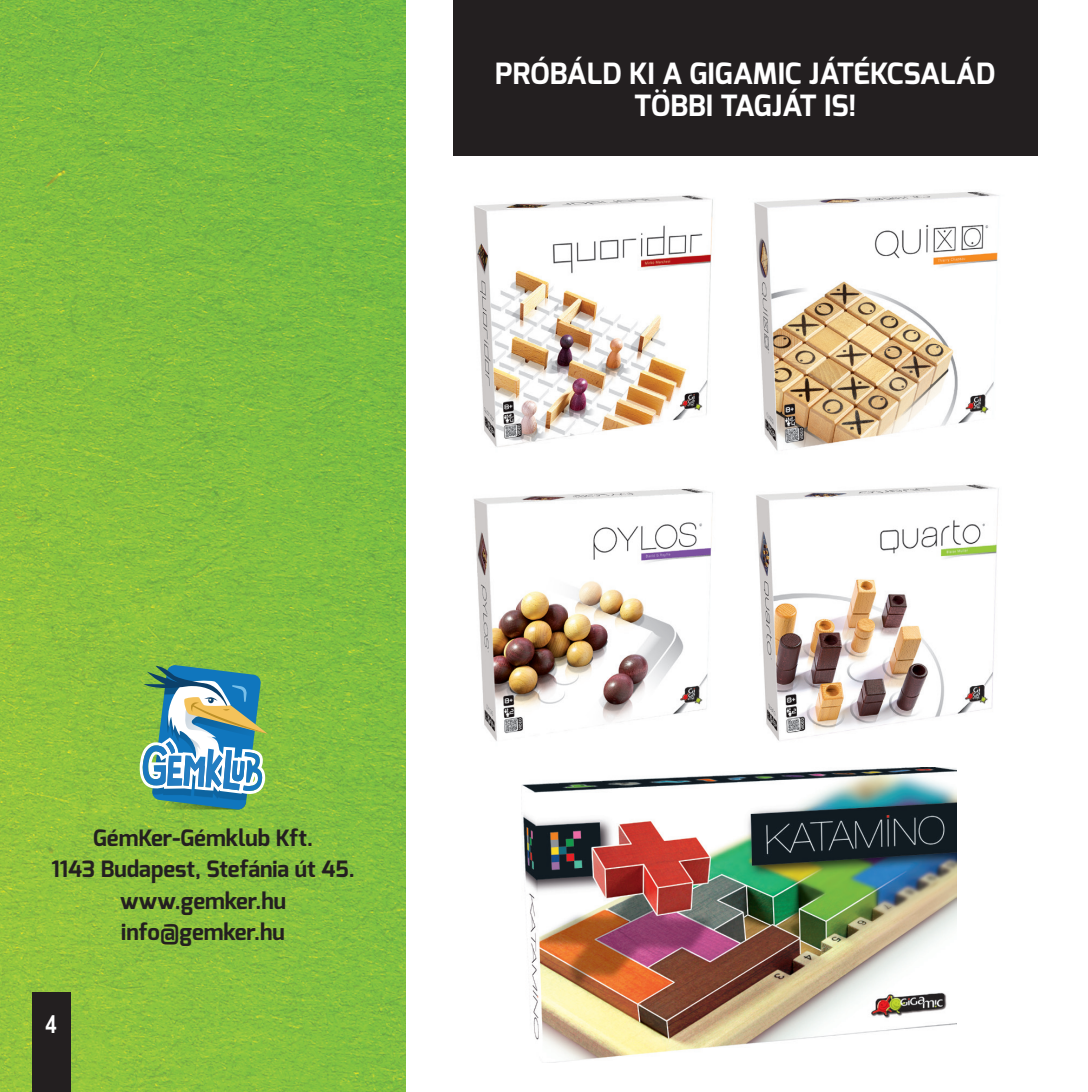
<style>
.page{position:relative;width:1088px;height:1092px;background:#fff}
.page>*{position:absolute;margin:0;border:0;box-sizing:border-box;transform-origin:0 0}
.t1{font:700 29.25px/31.5px "Exo";color:#fff;text-align:center}
.t2{font:700 24.75px "Arial Narrow";color:#fff}
.t3{font:700 22.5px/31.5px "Exo";color:#231f20;text-align:center}
</style>
<div class="page">
<img style="left:0;top:0;width:406px;height:1092px">
<svg style="left:138px;top:665px;width:130px;height:145px"></svg>
<img style="left:474px;top:488px;width:239px;height:253px">
<img style="left:756px;top:484px;width:243px;height:257px">
<img style="left:754px;top:191px;width:245px;height:260px">
<img style="left:474px;top:195px;width:239px;height:252px">
<img style="left:521px;top:767px;width:435px;height:296px">
<div style="left:453px;top:0;width:584px;height:156px;background:#231f20"></div>
<div style="left:32px;top:992px;width:38px;height:100px;background:#231f20"></div>
<svg style="left:0;top:1086px;width:2px;height:6px"></svg>
<h1 class="t1" style="left:495px;top:58px;width:502px">PRÓBÁLD KI A GIGAMIC JÁTÉKCSALÁD<br>TÖBBI TAGJÁT IS!</h1>
<p class="t3" style="left:51px;top:822px;width:305px">GémKer-Gémklub Kft.<br>1143 Budapest, Stefánia út 45. www.gemker.hu info@gemker.hu</p>
<p class="t2" style="left:46px;top:1005px;width:13px">4</p>
</div>
